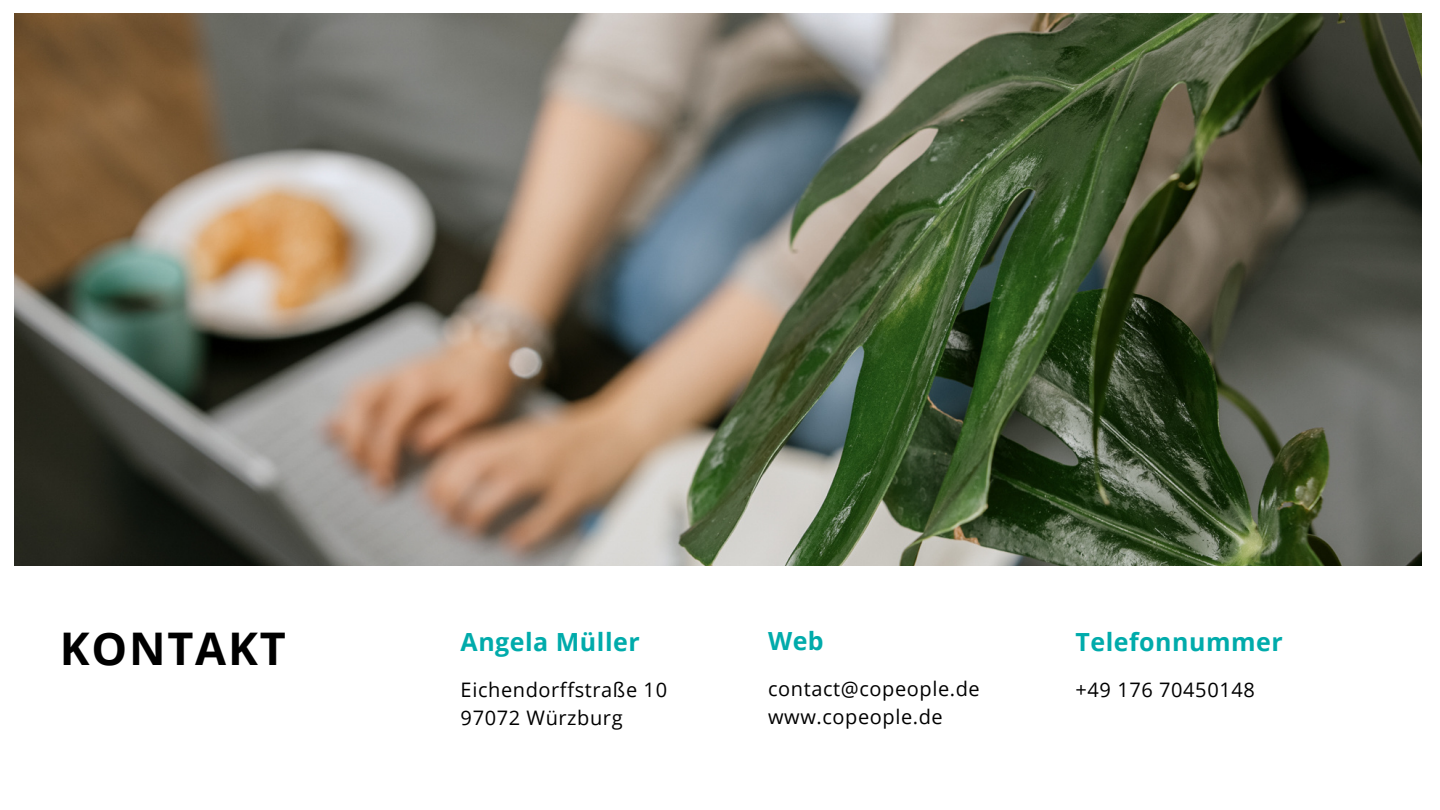
<style>
.page{position:relative;width:1440px;height:810px;background:#fff}
.page>*{position:absolute;margin:0;border:0;box-sizing:border-box;transform-origin:0 0}
.t1{font:700 45px "Open Sans";letter-spacing:.04em;color:#000}
.t2{font:700 25px "Open Sans";letter-spacing:.02em;color:#00abab}
.t3{font:20px "Open Sans";letter-spacing:.03em;color:#000}
</style>
<div class="page">
<img style="left:15px;top:14px;width:1407px;height:552px">
<p class="t1" style="left:60px;top:617px;width:228px">KONTAKT</p>
<p class="t2" style="left:461px;top:624px;width:181px">Angela Müller</p>
<h1 class="t3" style="left:461px;top:676px;width:208px">Eichendorffstraße 10</h1>
<h2 class="t3" style="left:461px;top:703px;width:164px">97072 Würzburg</h2>
<p class="t2" style="left:768px;top:623px;width:57px">Web</p>
<p class="t3" style="left:768px;top:675px;width:213px">contact@copeople.de</p>
<h2 class="t3" style="left:768px;top:702px;width:176px">www.copeople.de</h2>
<h2 class="t2" style="left:1075px;top:624px;width:209px">Telefonnummer</h2>
<p class="t3" style="left:1075px;top:676px;width:181px">+49 176 70450148</p>
</div>
